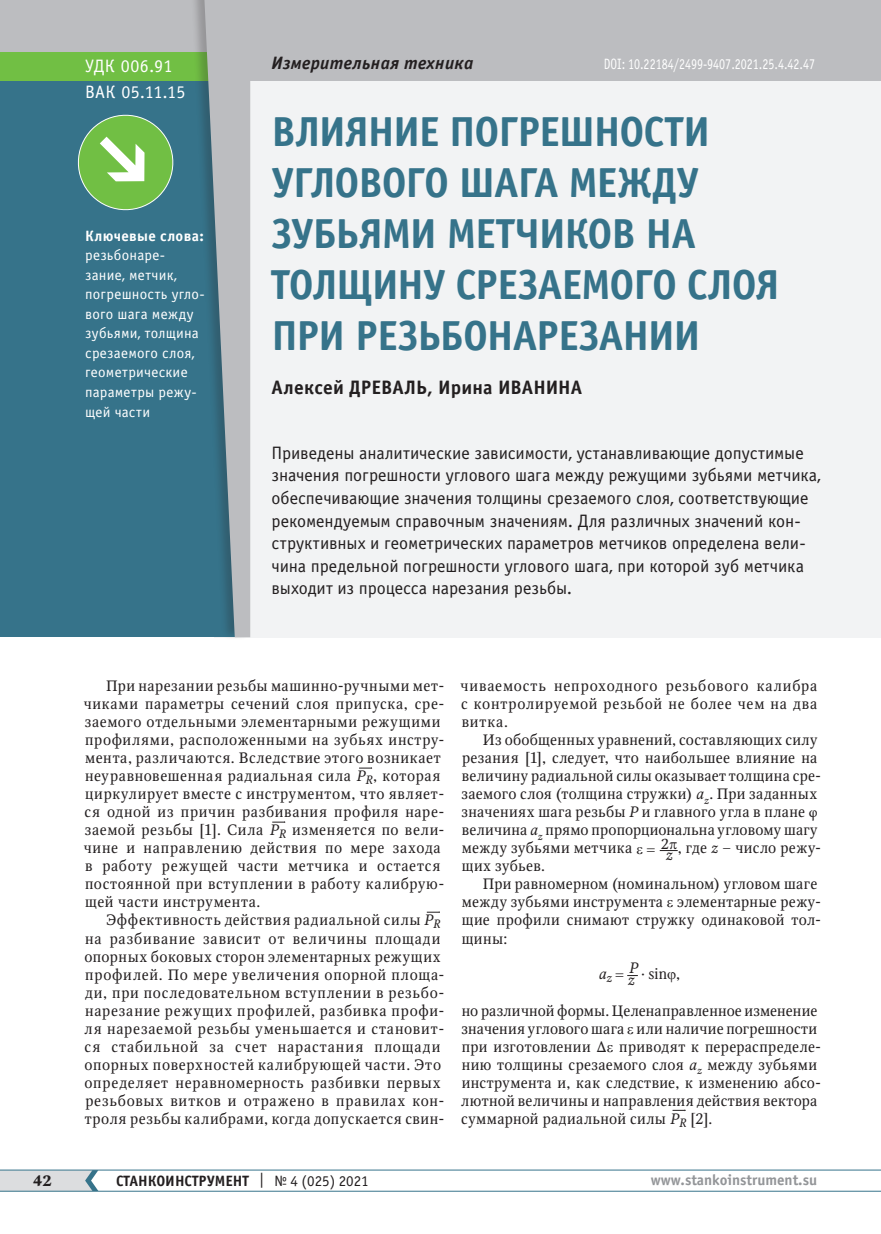
<style>
.page{position:relative;width:881px;height:1234px;background:#fff}
.page>*{position:absolute;margin:0;border:0;box-sizing:border-box;transform-origin:0 0}
.t1{font:700 42px/51px "Officina Sans C";letter-spacing:-.03em;color:#36738a}
.t2{font:700 19.5px "Officina Sans C";letter-spacing:.005em;color:#231f20}
.t3{font:18px/22.5px "Officina Sans C";letter-spacing:-.005em;color:#231f20}
.t4{font:italic 700 18px "Officina Sans C";letter-spacing:.015em;color:#231f20}
.t5{font:18px "Officina Sans C";letter-spacing:.02em;color:#fff}
.t6{font:15px/18px "Octava";letter-spacing:.04em;color:#231f20}
.t7{font:15px/18px "Octava";letter-spacing:.02em;color:#231f20}
.t8{font:15px/19.5px "Officina Sans C";letter-spacing:.015em;color:#fff}
.t9{font:15px "Octava";letter-spacing:.015em;color:#231f20}
.t10{font:15px "Officina Sans C";letter-spacing:.015em;color:#fff;scale:.8 1}
.t11{font:700 15px "Officina Sans C";color:#231f20}
.t12{font:700 15px "Officina Sans C";color:#939598}
.t13{font:700 15px "Officina Sans C";letter-spacing:.02em;color:#fff}
.t14{font:italic 15px "Octava";color:#231f20}
.t15{font:700 15px "Octava";color:#231f20}
.t16{font:14.4px "Octava";color:#231f20;scale:1.04 1}
.s1{font-style:italic}
.s2{font-family:"Minion Pro"}
.s3{font-size:12px}
.s4{font-weight:400}
</style>
<div class="page">
<hr style="left:0;top:1190px;width:880px;height:1px;background:#36738a">
<hr style="left:0;top:1169px;width:880px;height:1px;background:#36738a">
<svg style="left:0;top:1169px;width:98px;height:21px;background:#ccd4d8"></svg>
<div style="left:0;top:0;width:880px;height:81px;background:#bcbdc0"></div>
<div style="left:214px;top:81px;width:666px;height:556px;background:#f2f3f4"></div>
<div style="left:0;top:65px;width:236px;height:572px;background:#36738a"></div>
<svg style="left:77px;top:114px;width:97px;height:97px"></svg>
<div style="left:0;top:52px;width:222px;height:29px;background:#71bf44"></div>
<div style="left:190px;top:0;width:60px;height:640px;background:#231f20;opacity:.25"></div>
<svg style="left:204px;top:0;width:46px;height:637px"></svg>
<svg style="left:359px;top:767px;width:13px;height:1px"></svg>
<svg style="left:272px;top:821px;width:13px;height:1px"></svg>
<svg style="left:426px;top:911px;width:14px;height:1px"></svg>
<svg style="left:672px;top:1109px;width:13px;height:1px"></svg>
<svg style="left:659px;top:850px;width:18px;height:2px"></svg>
<p class="t4" style="left:271px;top:53px;width:203px">Измерительная техника</p>
<p class="t5" style="left:85px;top:56px;width:89px">УДК 006.91</p>
<p class="t10" style="left:603px;top:56px;width:265px">DOI: 10.22184/2499-9407.2021.25.4.42.47</p>
<p class="t5" style="left:85px;top:82px;width:102px">ВАК 05.11.15</p>
<p class="t13" style="left:85px;top:227px;width:120px">Ключевые слова:</p>
<p class="t8" style="left:85px;top:246px;width:121px">резьбонаре&shy;зание, метчик, погрешность угло&shy;вого шага между зубьями, толщина срезаемого слоя, геометрические параметры режу&shy;щей части</p>
<h1 class="t1" style="left:271px;top:107px;width:509px">ВЛИЯНИЕ ПОГРЕШНОСТИ<br>УГЛОВОГО ШАГА МЕЖДУ<br>ЗУБЬЯМИ МЕТЧИКОВ НА<br>ТОЛЩИНУ СРЕЗАЕМОГО СЛОЯ<br>ПРИ РЕЗЬБОНАРЕЗАНИИ</h1>
<h2 class="t2" style="left:271px;top:376px;width:312px">Алексей ДРЕВАЛЬ, Ирина ИВАНИНА</h2>
<p class="t3" style="left:271px;top:442px;width:550px">Приведены аналитические зависимости, устанавливающие допустимые значения погрешности углового шага между режущими зубьями метчика, обеспечивающие значения толщины срезаемого слоя, соответствующие рекомендуемым справочным значениям. Для различных значений кон&shy;структивных и геометрических параметров метчиков определена вели&shy;чина предельной погрешности углового шага, при которой зуб метчика выходит из процесса нарезания резьбы.</p>
<p class="t6" style="left:84px;top:677px;width:362px;text-indent:22px">При нарезании резьбы машинно-ручными мет&shy;чиками параметры сечений слоя припуска, сре&shy;заемого отдельными элементарными режущими профилями, расположенными на зубьях инстру&shy;мента, различаются. Вследствие этого возникает неуравновешенная радиальная сила <span class="s1">P</span><sub>R</sub>, которая циркулирует вместе с инструментом, что являет&shy;ся одной из причин разбивания профиля наре&shy;заемой резьбы [1]. Сила <span class="s1">P</span><sub>R</sub> изменяется по вели&shy;чине и направлению действия по мере захода в работу режущей части метчика и остается постоянной при вступлении в работу калибрую&shy;щей части инструмента.</p>
<p class="t6" style="left:84px;top:911px;width:361px;text-indent:22px">Эффективность действия радиальной силы <span class="s1">P</span><sub>R </sub>на разбивание зависит от величины площади опорных боковых сторон элементарных режущих профилей. По мере увеличения опорной площа&shy;ди, при последовательном вступлении в резьбо&shy;нарезание режущих профилей, разбивка профи&shy;ля нарезаемой резьбы уменьшается и становит&shy;ся стабильной за счет нарастания площади опорных поверхностей калибрующей части. Это определяет неравномерность разбивки первых резьбовых витков и отражено в правилах кон&shy;троля резьбы калибрами, когда допускается свин-</p>
<p class="t6" style="left:460px;top:677px;width:358px;text-align:justify">чиваемость непроходного резьбового калибра с контролируемой резьбой не более чем на два витка.</p>
<p class="t6" style="left:461px;top:731px;width:361px;text-indent:21px">Из обобщенных уравнений, составляющих силу резания [1], следует, что наибольшее влияние на величину радиальной силы оказывает толщина сре&shy;заемого слоя (толщина стружки) <span class="s1">a</span><sub>z</sub>. При заданных значениях шага резьбы <span class="s1">P</span> и главного угла в плане <span class="s2">φ </span>величина <span class="s1">a</span><sub>z</sub> прямо пропорциональна угловому шагу между зубьями метчика</p>
<p class="t16" style="left:660px;top:834px;width:9px">2</p>
<p class="t6" style="left:665px;top:839px;width:157px"><span class="s1">z</span> , где <span class="s1">z</span> – число режу-</p>
<p class="t6" style="left:461px;top:857px;width:85px">щих зубьев.</p>
<p class="t9" style="left:482px;top:874px;width:336px">При равномерном (номинальном) угловом шаге</p>
<p class="t6" style="left:461px;top:893px;width:361px">между зубьями инструмента элементарные режу-</p>
<p class="t6" style="left:461px;top:911px;width:361px">щие профили снимают стружку одинаковой тол-</p>
<p class="t6" style="left:461px;top:929px;width:47px">щины:</p>
<p class="t14" style="left:598px;top:967px;width:37px">a<span class="s3">z</span> z</p>
<p class="t6" style="left:628px;top:964px;width:53px"><sup>P</sup>· sin ,</p>
<p class="t7" style="left:461px;top:1001px;width:361px">но различной формы. Целенаправленное изменение значения углового шага или наличие погрешности при изготовлении Δ приводят к перераспределе&shy;нию толщины срезаемого слоя <span class="s1">a</span><sub>z</sub> между зубьями инструмента и, как следствие, к изменению абсо&shy;лютной величины и направления действия вектора суммарной радиальной силы <span class="s1">P</span><sub>R</sub> [2].</p>
<p class="t15" style="left:33px;top:1170px;width:20px">42</p>
<p class="t11" style="left:116px;top:1171px;width:254px">СТАНКОИНСТРУМЕНТ <span class="s4">| № 4 (025) 2021</span></p>
<p class="t12" style="left:650px;top:1171px;width:168px">www.stankoinstrument.su</p>
</div>
